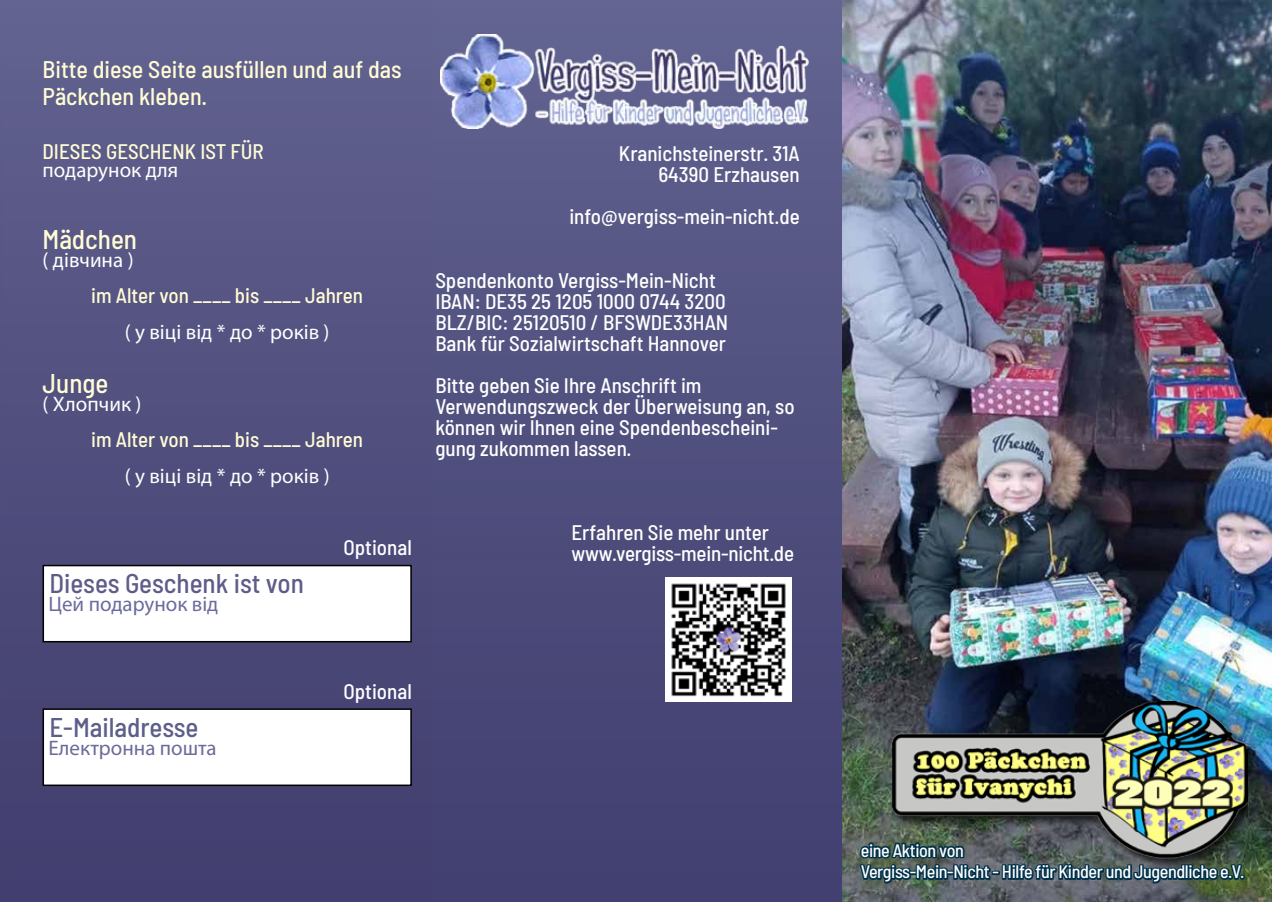
<style>
.page{position:relative;width:1272px;height:902px;background:#fff}
.page>*{position:absolute;margin:0;border:0;box-sizing:border-box;transform-origin:0 0}
.t1{font:500 semi-condensed 27px "Barlow";color:#5e5d89}
.t2{font:500 semi-condensed 27px "Barlow";color:#5d5e8a}
.t3{font:500 semi-condensed 27px "Barlow";color:#fffcd5}
.t4{font:500 semi-condensed 24px/27px "Barlow";color:#fffcd5}
.t5{font:500 semi-condensed 21px/21px "Barlow";color:#fff}
.t6{font:500 semi-condensed 21px/18px "Barlow";color:#fffcd5}
.t7{font:21px "Myriad Pro";color:#fff}
.t8{font:21px "Myriad Pro";color:#6b6b9d}
.t9{font:21px "Myriad Pro";color:#6b6b9a}
.t10{font:500 semi-condensed 18px/21.6px "Barlow";letter-spacing:-.02em;color:#fff}
.s1{font-family:"Myriad Pro";font-weight:400;font-stretch:normal;color:#fff}
</style>
<div class="page">
<img style="left:0;top:0;width:842px;height:901px">
<img style="left:842px;top:0;width:429px;height:901px">
<img style="left:892px;top:702px;width:355px;height:165px">
<svg style="left:858px;top:822px;width:134px;height:79px;background:#425758"></svg>
<div style="left:991px;top:870px;width:8px;height:5px;border:3px solid #00314a"></div>
<svg style="left:1000px;top:827px;width:247px;height:74px;background:#505d5f"></svg>
<img style="left:440px;top:35px;width:381px;height:94px">
<div style="left:43px;top:565px;width:368px;height:76px;background:#fff"></div>
<div style="left:43px;top:564px;width:369px;height:78px;border:2px solid #000"></div>
<div style="left:43px;top:709px;width:368px;height:76px;background:#fff"></div>
<div style="left:43px;top:708px;width:369px;height:78px;border:2px solid #000"></div>
<img style="left:665px;top:577px;width:126px;height:125px">
<p class="t4" style="left:43px;top:54px;width:360px">Bitte diese Seite ausfüllen und auf das<br>Päckchen kleben.</p>
<p class="t6" style="left:43px;top:141px;width:223px">DIESES GESCHENK IST FÜR <span class="s1">подарунок для</span></p>
<p class="t3" style="left:43px;top:220px;width:96px">Mädchen</p>
<p class="t7" style="left:43px;top:247px;width:93px">( дівчина )</p>
<p class="t6" style="left:91px;top:285px;width:273px">im Alter von ____ bis ____ Jahren</p>
<p class="t7" style="left:125px;top:319px;width:206px">( у віці від * до * років )</p>
<p class="t3" style="left:43px;top:364px;width:67px">Junge</p>
<p class="t7" style="left:43px;top:391px;width:100px">( Хлопчик )</p>
<p class="t6" style="left:91px;top:429px;width:273px">im Alter von ____ bis ____ Jahren</p>
<p class="t7" style="left:125px;top:463px;width:206px">( у віці від * до * років )</p>
<p class="t1" style="left:49px;top:564px;width:256px">Dieses Geschenk ist von</p>
<p class="t8" style="left:48px;top:591px;width:171px">Цей подарунок від</p>
<p class="t5" style="left:343px;top:535px;width:70px">Optional</p>
<p class="t5" style="left:619px;top:142px;width:182px;text-align:right">Kranichsteinerstr. 31A<br>64390 Erzhausen</p>
<p class="t5" style="left:569px;top:205px;width:232px">info@vergiss-mein-nicht.de</p>
<p class="t5" style="left:435px;top:268px;width:294px">Spendenkonto Vergiss-Mein-Nicht IBAN: DE35 25 1205 1000 0744 3200<br>BLZ/BIC: 25120510 / BFSWDE33HAN Bank für Sozialwirtschaft Hannover</p>
<p class="t5" style="left:435px;top:373px;width:361px">Bitte geben Sie Ihre Anschrift im Verwendungszweck der Überweisung an, so können wir Ihnen eine Spendenbescheini&shy;gung zukommen lassen.</p>
<p class="t5" style="left:571px;top:520px;width:224px">Erfahren Sie mehr unter www.vergiss-mein-nicht.de</p>
<p class="t2" style="left:49px;top:707px;width:150px">E-Mailadresse</p>
<p class="t9" style="left:48px;top:734px;width:170px">Eлектронна пошта</p>
<p class="t5" style="left:343px;top:679px;width:70px">Optional</p>
<p class="t10" style="left:860px;top:838px;width:385px">eine Aktion von<br>Vergiss-Mein-Nicht - Hilfe für Kinder und Jugendliche e.V.</p>
</div>
